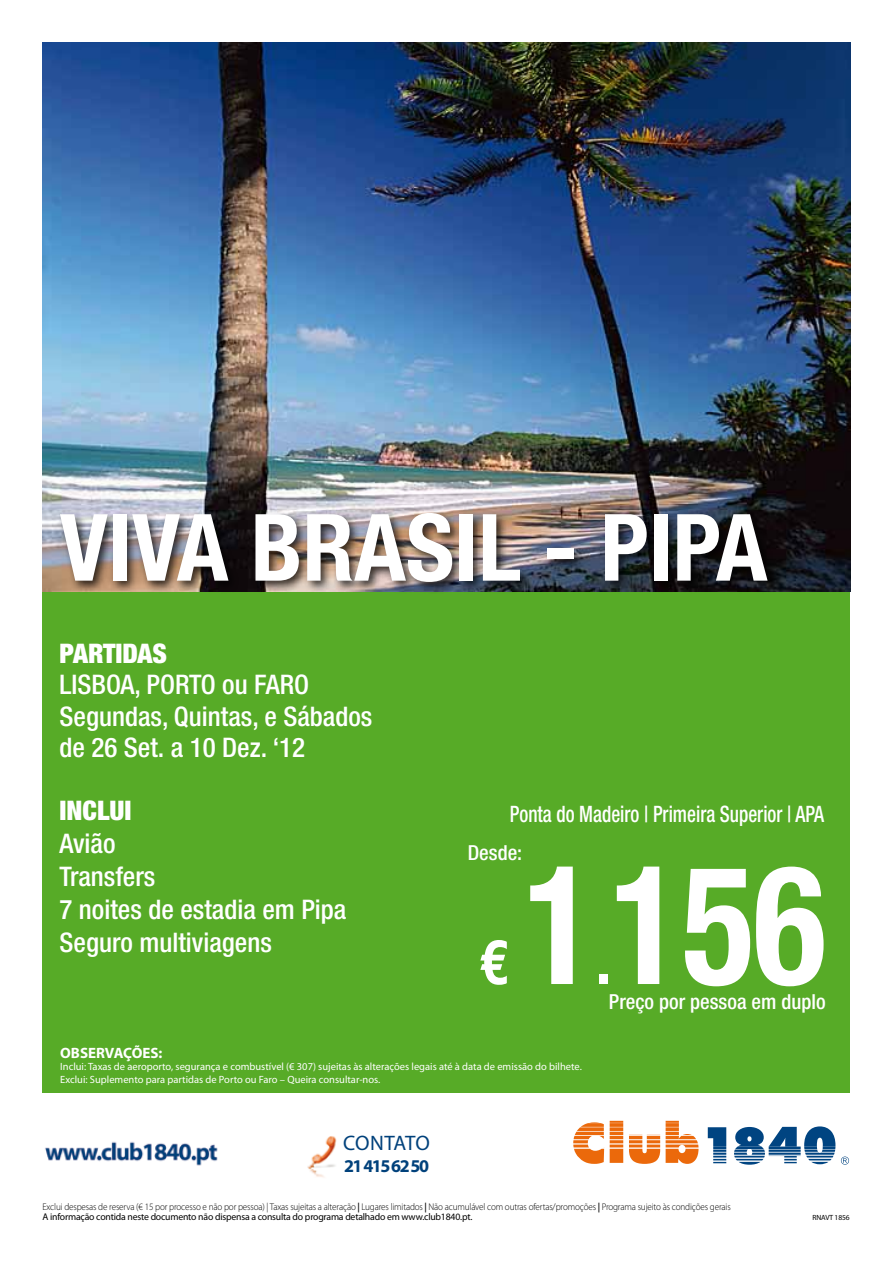
<style>
.page{position:relative;width:893px;height:1263px;background:#fff}
.page>*{position:absolute;margin:0;border:0;box-sizing:border-box;transform-origin:0 0}
.t1{font:700 condensed 165.9px "Helvetica Neue";color:#fff;scale:.9 1}
.t2{font:700 condensed 93px "Helvetica Neue";color:#fff}
.t3{font:700 condensed 62.25px "Helvetica Neue";color:#fff}
.t4{font:500 condensed 27px/33px "Helvetica Neue";color:#fff}
.t5{font:900 condensed 27px "Helvetica Neue";color:#fff}
.t6{font:500 condensed 22.65px "Helvetica Neue";color:#fff;scale:.85 1}
.t7{font:21px "Myriad Pro";color:#00417b}
.t8{font:500 condensed 20.7px "Helvetica Neue";color:#fff}
.t9{font:700 18px "Myriad Pro";letter-spacing:-.08em;color:#00417b}
.t10{font:700 15px "Myriad Pro";color:#fff}
.t11{font:10.5px/12.6px "Myriad Pro";color:#fff}
.t12{font:300 9.75px/10.5px "Myriad Pro";letter-spacing:-.015em;color:#000;scale:.94 1}
.t13{font:7.5px "Myriad Pro";letter-spacing:-.02em;color:#000}
.s1{font-weight:600}
.s2{font-weight:400}
</style>
<div class="page">
<div style="left:43px;top:43px;width:807px;height:1050px;background:#57ab27"></div>
<img style="left:45px;top:1136px;width:292px;height:42px">
<img style="left:43px;top:43px;width:807px;height:548px">
<div style="left:57px;top:509px;width:722px;height:85px;background:#000;opacity:.75"></div>
<svg style="left:573px;top:1120px;width:277px;height:45px"></svg>
<h2 class="t2" style="left:60px;top:491px;width:709px">VIVA BRASIL - PIPA</h2>
<h3 class="t5" style="left:60px;top:637px;width:109px">PARTIDAS</h3>
<h3 class="t4" style="left:60px;top:669px;width:314px;line-height:31.5px">Lisboa, Porto ou Faro<br>Segundas, Quintas, e Sábados de 26 Set. a 10 Dez. ‘12</h3>
<h3 class="t5" style="left:60px;top:794px;width:72px">INCLUI</h3>
<h3 class="t4" style="left:60px;top:827px;width:288px">Avião<br>Transfers<br>7 noites de estadia em Pipa<br>Seguro multiviagens</h3>
<h3 class="t8" style="left:468px;top:840px;width:56px">Desde:</h3>
<h3 class="t6" style="left:510px;top:801px;width:371px">Ponta do Madeiro | Primeira Superior | APA</h3>
<h1 class="t1" style="left:524px;top:824px;width:337px">1156</h1>
<h3 class="t3" style="left:479px;top:924px;width:31px">€</h3>
<h3 class="t3" style="left:596px;top:924px;width:16px">.</h3>
<h3 class="t10" style="left:60px;top:1043px;width:104px">OBSERVAÇÕES:</h3>
<p class="t11" style="left:60px;top:1060px;width:523px">Inclui: Taxas de aeroporto, segurança e combustível (€ 307) sujeitas às alterações legais até à data de emissão do bilhete.<br>Exclui: Suplemento para partidas de Porto ou Faro – Queira consultar-nos.</p>
<h3 class="t7" style="left:343px;top:1130px;width:40px">contat</h3>
<h3 class="t7" style="left:416px;top:1130px;width:16px">o</h3>
<h3 class="t9" style="left:344px;top:1154px;width:86px">21 415 62 50</h3>
<h3 class="t8" style="left:609px;top:989px;width:218px">Preço por pessoa em duplo</h3>
<p class="t12" style="left:43px;top:1201px;width:734px">Exclui despesas de reserva (€ 15 por processo e não por pessoa) | Taxas sujeitas a alteração <span class="s1">|</span> Lugares limitados <span class="s1">|</span> Não acumulável com outras ofertas/promoções <span class="s1">|</span> Programa sujeito às condições gerais<br><span class="s2">A informação contida neste documento não dispensa a consulta do programa detalhado em www.club1840.pt.</span></p>
<p class="t13" style="left:813px;top:1213px;width:38px">RNAVT 1856</p>
</div>
